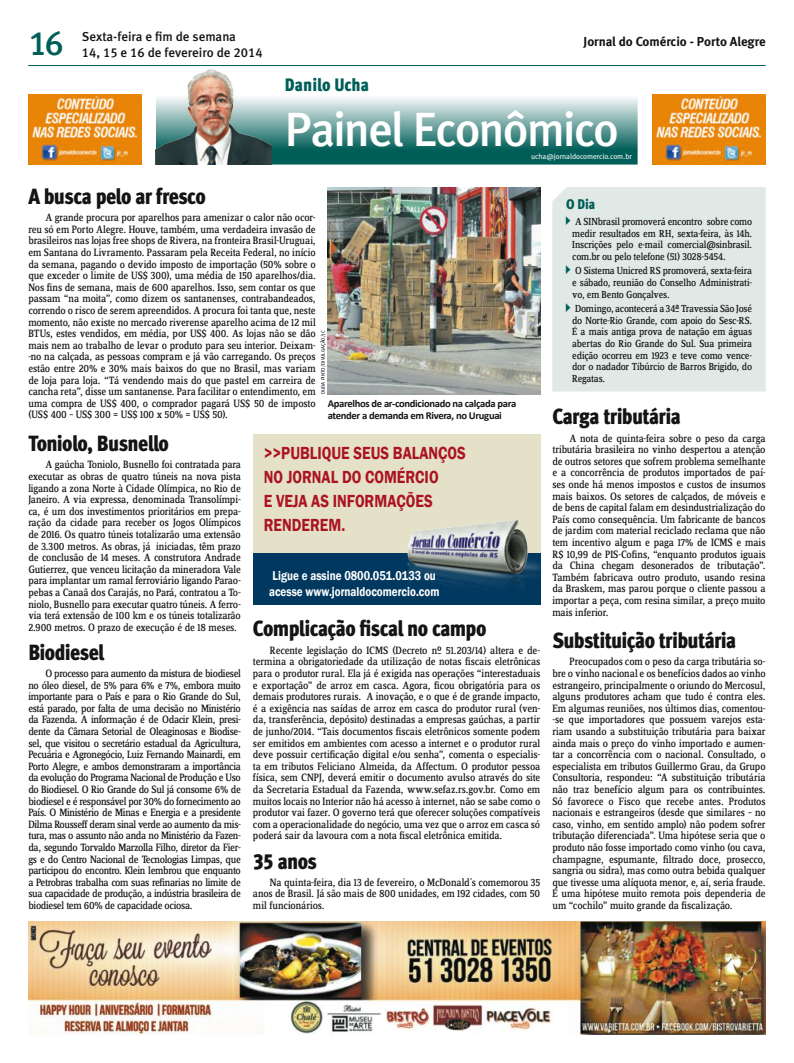
<style>
.page{position:relative;width:794px;height:1063px;background:#fff}
.page>*{position:absolute;margin:0;border:0;box-sizing:border-box;transform-origin:0 0}
.t1{font:48px "Meta Medium LF";letter-spacing:-.045em;color:#fff}
.t2{font:34px "Meta Medium LF";color:#005e58}
.t3{font:22px "Meta Cond Black LF";letter-spacing:-.03em;color:#141414}
.t4{font:600 18px/24px "Franklin Gothic";color:#ac1322;scale:.83 1}
.t5{font:18px "Meta Cond Black LF";color:#005e58}
.t6{font:14px "Meta Cond Black LF";color:#005e58}
.t7{font:600 13.2px/15.6px "Franklin Gothic";color:#fff;scale:.83 1}
.t8{font:13px/15.6px "Meta Medium LF";color:#141414}
.t9{font:13px "Meta Bold LF";letter-spacing:-.005em;color:#141414}
.t10{font:11px/11.6px "Zine Serif Dis";letter-spacing:-.015em;color:#141414;text-align:justify}
.t11{font:10.6px/11.6px "Zine Serif Dis";letter-spacing:-.025em;color:#141414;text-align:justify}
.t12{font:700 10.6px/11.6px "Calibri";letter-spacing:-.03em;color:#141414}
.t13{font:7.7px "Meta Cond Book LF";color:#fff;scale:1.11 1}
.t14{font:5px "Meta Book Caps";color:#141414}
</style>
<div class="page">
<hr style="left:28px;top:65px;width:737px;height:1px;background:#005e58">
<svg style="left:271px;top:97px;width:366px;height:68px;background:#629b97"></svg>
<img style="left:156px;top:69px;width:115px;height:96px">
<div style="left:552px;top:187px;width:213px;height:205px;background:#e1e9e6"></div>
<img style="left:328px;top:187px;width:212px;height:207px">
<img style="left:28px;top:921px;width:737px;height:114px">
<div style="left:253px;top:434px;width:287px;height:170px;background:#e4e1c8"></div>
<div style="left:253px;top:553px;width:287px;height:51px;background:#00385f"></div>
<img style="left:407px;top:518px;width:134px;height:81px">
<img style="left:28px;top:94px;width:114px;height:71px">
<img style="left:652px;top:94px;width:113px;height:71px">
<svg style="left:566px;top:216px;width:4px;height:9px"></svg>
<svg style="left:566px;top:266px;width:4px;height:8px"></svg>
<svg style="left:566px;top:303px;width:4px;height:9px"></svg>
<h2 class="t2" style="left:28px;top:24px;width:37px">16</h2>
<p class="t9" style="left:583px;top:34px;width:183px">Jornal do Comércio - Porto Alegre</p>
<p class="t8" style="left:82px;top:29px;width:182px">Sexta-feira e fim de semana<br>14, 15 e 16 de fevereiro de 2014</p>
<h3 class="t5" style="left:285px;top:74px;width:86px">Danilo Ucha</h3>
<h1 class="t1" style="left:285px;top:101px;width:335px">Painel Econômico</h1>
<p class="t13" style="left:531px;top:152px;width:92px">ucha@jornaldocomercio.com.br</p>
<h3 class="t3" style="left:28px;top:183px;width:179px">A busca pelo ar fresco</h3>
<p class="t10" style="left:28px;top:212px;width:289px;text-indent:17px">A grande procura por aparelhos para amenizar o calor não ocor&shy;reu só em Porto Alegre. Houve, também, uma verdadeira invasão de brasileiros nas lojas free shops de Rivera, na fronteira Brasil-Uruguai, em Santana do Livramento. Passaram pela Receita Federal, no início da semana, pagando o devido imposto de importação (50% sobre o que exceder o limite de US$ 300), uma média de 150 aparelhos/dia.<br>Nos fins de semana, mais de 600 aparelhos. Isso, sem contar os que passam “na moita”, como dizem os santanenses, contrabandeados, correndo o risco de serem apreendidos. A procura foi tanta que, neste momento, não existe no mercado riverense aparelho acima de 12 mil BTUs, estes vendidos, em média, por US$ 400. As lojas não se dão mais nem ao trabalho de levar o produto para seu interior. Deixam--no na calçada, as pessoas compram e já vão carregando. Os preços estão entre 20% e 30% mais baixos do que no Brasil, mas variam de loja para loja. “Tá vendendo mais do que pastel em carreira de cancha reta”, disse um santanense. Para facilitar o entendimento, em uma compra de US$ 400, o comprador pagará US$ 50 de imposto (US$ 400 – US$ 300 = US$ 100 x 50% = US$ 50).</p>
<p class="t14" style="left:320px;top:394px;width:65px;rotate:-90deg">DUDA PINTO/DIVULGAÇÃO/JC</p>
<p class="t12" style="left:328px;top:398px;width:190px">Aparelhos de ar-condicionado na calçada para atender a demanda em Rivera, no Uruguai</p>
<h3 class="t3" style="left:28px;top:430px;width:142px">Toniolo, Busnello</h3>
<p class="t10" style="left:28px;top:460px;width:214px;text-indent:17px">A gaúcha Toniolo, Busnello foi contratada para executar as obras de quatro túneis na nova pista ligando a zona Norte à Cidade Olímpica, no Rio de Janeiro. A via expressa, denominada Transolímpi&shy;ca, é um dos investimentos prioritários em prepa&shy;ração da cidade para receber os Jogos Olímpicos de 2016. Os quatro túneis totalizarão uma extensão de 3.300 metros. As obras, já iniciadas, têm prazo de conclusão de 14 meses. A construtora Andrade Gutierrez, que venceu licitação da mineradora Vale para implantar um ramal ferroviário ligando Parao&shy;pebas a Canaã dos Carajás, no Pará, contratou a To&shy;niolo, Busnello para executar quatro túneis. A ferro&shy;via terá extensão de 100 km e os túneis totalizarão 2.900 metros. O prazo de execução é de 18 meses.</p>
<h3 class="t3" style="left:28px;top:639px;width:77px">Biodiesel</h3>
<p class="t10" style="left:28px;top:668px;width:214px;text-indent:17px">O processo para aumento da mistura de biodiesel no óleo diesel, de 5% para 6% e 7%, embora muito importante para o País e para o Rio Grande do Sul, está parado, por falta de uma decisão no Ministério da Fazenda. A informação é de Odacir Klein, presi&shy;dente da Câmara Setorial de Oleaginosas e Biodise&shy;sel, que visitou o secretário estadual da Agricultura, Pecuária e Agronegócio, Luiz Fernando Mainardi, em Porto Alegre, e ambos demonstraram a importância da evolução do Programa Nacional de Produção e Uso do Biodiesel. O Rio Grande do Sul já consome 6% de biodiesel e é responsável por 30% do fornecimento ao País. O Ministério de Minas e Energia e a presidente Dilma Rousseff deram sinal verde ao aumento da mis&shy;tura, mas o assunto não anda no Ministério da Fazen&shy;da, segundo Torvaldo Marzolla Filho, diretor da Fier&shy;gs e do Centro Nacional de Tecnologias Limpas, que participou do encontro. Klein lembrou que enquanto a Petrobras trabalha com suas refinarias no limite de sua capacidade de produção, a indústria brasileira de biodiesel tem 60% de capacidade ociosa.</p>
<h3 class="t4" style="left:264px;top:442px;width:245px">&gt;&gt;PUBLIQUE SEUS BALANÇOS<br>NO JORNAL DO COMÉRCIO<br>E VEJA AS INFORMAÇÕES<br>RENDEREM.</h3>
<p class="t7" style="left:269px;top:568px;width:207px">Ligue e assine 0800.051.0133 ou acesse www.jornaldocomercio.com</p>
<h3 class="t3" style="left:253px;top:616px;width:235px">Complicação fiscal no campo</h3>
<p class="t10" style="left:253px;top:645px;width:289px;text-indent:17px">Recente legislação do ICMS (Decreto nº 51.203/14) altera e de&shy;termina a obrigatoriedade da utilização de notas fiscais eletrônicas para o produtor rural. Ela já é exigida nas operações “interestaduais e exportação” de arroz em casca. Agora, ficou obrigatória para os demais produtores rurais. A inovação, e o que é de grande impacto, é a exigência nas saídas de arroz em casca do produtor rural (ven&shy;da, transferência, depósito) destinadas a empresas gaúchas, a partir de junho/2014. “Tais documentos fiscais eletrônicos somente podem ser emitidos em ambientes com acesso a internet e o produtor rural deve possuir certificação digital e/ou senha”, comenta o especialis&shy;ta em tributos Feliciano Almeida, da Affectum. O produtor pessoa física, sem CNPJ, deverá emitir o documento avulso através do site da Secretaria Estadual da Fazenda, www.sefaz.rs.gov.br. Como em muitos locais no Interior não há acesso à internet, não se sabe como o produtor vai fazer. O governo terá que oferecer soluções compatíveis com a operacionalidade do negócio, uma vez que o arroz em casca só poderá sair da lavoura com a nota fiscal eletrônica emitida.</p>
<h3 class="t3" style="left:253px;top:848px;width:65px">35 anos</h3>
<p class="t10" style="left:253px;top:877px;width:289px;text-indent:17px">Na quinta-feira, dia 13 de fevereiro, o McDonald´s comemorou 35 anos de Brasil. Já são mais de 800 unidades, em 192 cidades, com 50 mil funcionários.</p>
<p class="t6" style="left:566px;top:196px;width:31px">O Dia</p>
<p class="t11" style="left:572px;top:216px;width:181px">A SINbrasil promoverá encontro sobre como medir resultados em RH, sexta-feira, às 14h.<br>Inscrições pelo e-mail comercial@sinbrasil. com.br ou pelo telefone (51) 3028-5454.</p>
<p class="t11" style="left:572px;top:266px;width:181px">O Sistema Unicred RS promoverá, sexta-feira e sábado, reunião do Conselho Administrati&shy;vo, em Bento Gonçalves.</p>
<p class="t11" style="left:572px;top:303px;width:181px">Domingo, acontecerá a 34ª Travessia São José do Norte-Rio Grande, com apoio do Sesc-RS.<br>É a mais antiga prova de natação em águas abertas do Rio Grande do Sul. Sua primeira edição ocorreu em 1923 e teve como vence&shy;dor o nadador Tibúrcio de Barros Brigido, do Regatas.</p>
<h3 class="t3" style="left:552px;top:403px;width:130px">Carga tributária</h3>
<p class="t10" style="left:552px;top:433px;width:215px;text-indent:17px">A nota de quinta-feira sobre o peso da carga tributária brasileira no vinho despertou a atenção de outros setores que sofrem problema semelhante e a concorrência de produtos importados de paí&shy;ses onde há menos impostos e custos de insumos mais baixos. Os setores de calçados, de móveis e de bens de capital falam em desindustrialização do País como consequência. Um fabricante de bancos de jardim com material reciclado reclama que não tem incentivo algum e paga 17% de ICMS e mais R$ 10,99 de PIS-Cofins, “enquanto produtos iguais da China chegam desonerados de tributação”.<br>Também fabricava outro produto, usando resina da Braskem, mas parou porque o cliente passou a importar a peça, com resina similar, a preço muito mais inferior.</p>
<h3 class="t3" style="left:552px;top:627px;width:186px">Substituição tributária</h3>
<p class="t10" style="left:552px;top:657px;width:215px;text-indent:17px">Preocupados com o peso da carga tributária so&shy;bre o vinho nacional e os benefícios dados ao vinho estrangeiro, principalmente o oriundo do Mercosul, alguns produtores acham que tudo é contra eles.<br>Em algumas reuniões, nos últimos dias, comentou--se que importadores que possuem varejos esta&shy;riam usando a substituição tributária para baixar ainda mais o preço do vinho importado e aumen&shy;tar a concorrência com o nacional. Consultado, o especialista em tributos Guillermo Grau, da Grupo Consultoria, respondeu: “A substituição tributária não traz benefício algum para os contribuintes.<br>Só favorece o Fisco que recebe antes. Produtos nacionais e estrangeiros (desde que similares – no caso, vinho, em sentido amplo) não podem sofrer tributação diferenciada”. Uma hipótese seria que o produto não fosse importado como vinho (ou cava, champagne, espumante, filtrado doce, prosecco, sangria ou sidra), mas como outra bebida qualquer que tivesse uma alíquota menor, e, aí, seria fraude.<br>É uma hipótese muito remota pois dependeria de um “cochilo” muito grande da fiscalização.</p>
</div>
